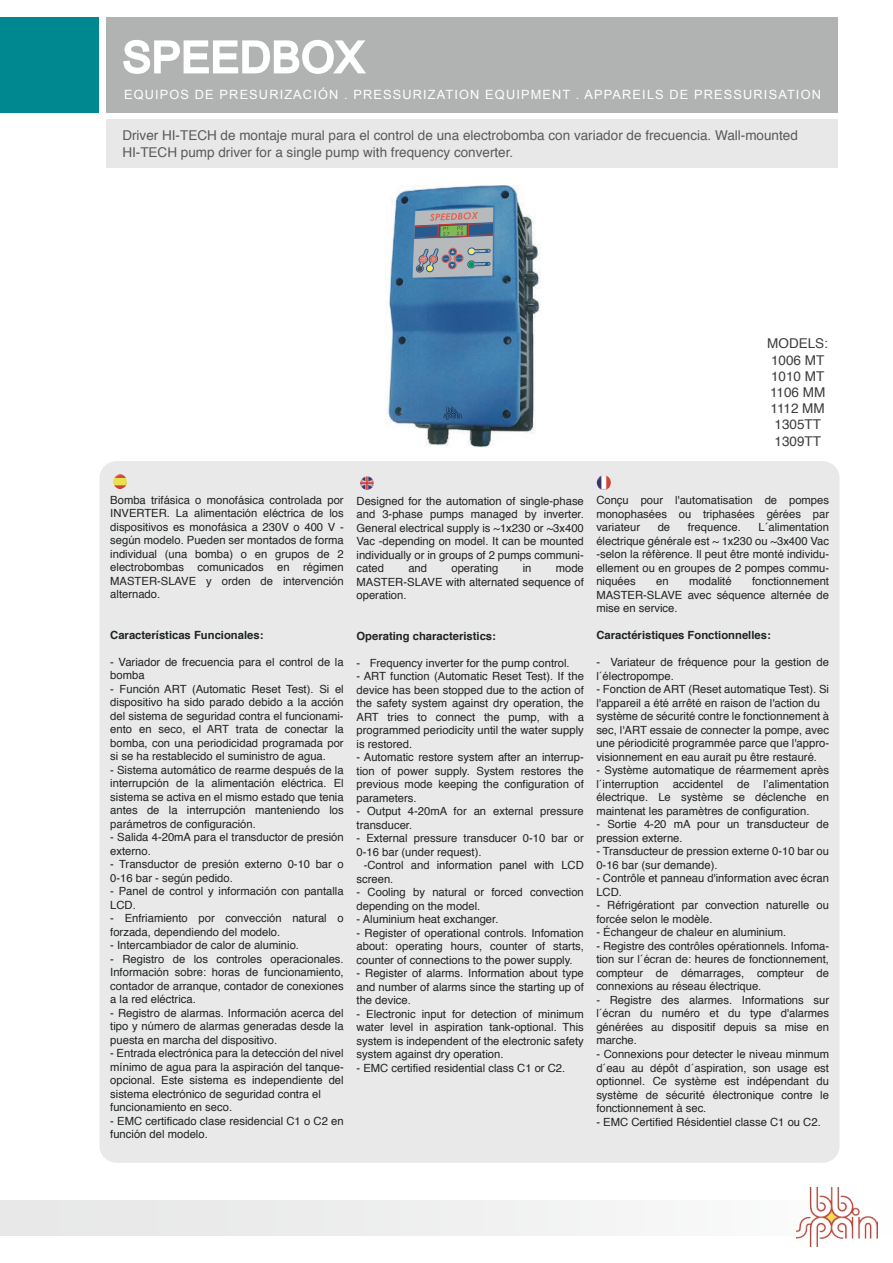
<style>
.page{position:relative;width:893px;height:1263px;background:#fff}
.page>*{position:absolute;margin:0;border:0;box-sizing:border-box;transform-origin:0 0}
.t1{font:42.45px "Arial";letter-spacing:.025em;color:#fff}
.t2{font:13.5px/16.2px "Helvetica";color:#585b5a}
.t3{font:13.5px/16.2px "Helvetica";color:#3c3e3e;text-align:center}
.t4{font:12.75px "Arial";letter-spacing:.09em;color:#fff}
.t5{font:11.25px/13.5px "Helvetica";color:#202323;text-align:justify}
.t6{font:700 11.25px "Helvetica";color:#202323}
</style>
<div class="page">
<div style="left:100px;top:461px;width:740px;height:702px;background:#e9e9e9;border-radius:17px"></div>
<img style="left:360px;top:477px;width:14px;height:13px">
<img style="left:113px;top:475px;width:14px;height:13px">
<img style="left:596px;top:475px;width:15px;height:15px">
<div style="left:107px;top:17px;width:731px;height:95px;background:#b1b2b2"></div>
<svg style="left:123px;top:40px;width:243px;height:34px"></svg>
<div style="left:0;top:1201px;width:893px;height:35px;background:#eeefef"></div>
<img style="left:797px;top:1188px;width:80px;height:59px">
<div style="left:0;top:17px;width:99px;height:95px;background:#008891"></div>
<div style="left:107px;top:120px;width:731px;height:48px;background:#e9e8e9"></div>
<img style="left:386px;top:186px;width:154px;height:261px">
<svg style="left:413px;top:185px;width:81px;height:102px"></svg>
<svg style="left:443px;top:407px;width:19px;height:13px"></svg>
<h1 class="t1" style="left:123px;top:29px;width:242px">SPEEDBOX</h1>
<p class="t4" style="left:124px;top:86px;width:698px">EQUIPOS DE PRESURIZACIÓN . PRESSURIZATION EQUIPMENT . APPAREILS DE PRESSURISATION</p>
<p class="t2" style="left:122px;top:128px;width:677px">Driver HI-TECH de montaje mural para el control de una electrobomba con variador de frecuencia. Wall-mounted<br>HI-TECH pump driver for a single pump with frequency converter.</p>
<p class="t3" style="left:767px;top:336px;width:62px">MODELS:<br>1006 MT<br>1010 MT<br>1106 MM<br>1112 MM<br>1305TT<br>1309TT</p>
<p class="t5" style="left:110px;top:493px;width:235px">Bomba trifásica o monofásica controlada por INVERTER. La alimentación eléctrica de los dispositivos es monofásica a 230V o 400 V - según modelo. Pueden ser montados de forma individual (una bomba) o en grupos de 2 electrobombas comunicados en régimen MASTER-SLAVE y orden de intervención alternado.</p>
<p class="t6" style="left:110px;top:626px;width:155px">Características Funcionales:</p>
<p class="t5" style="left:110px;top:655px;width:235px">- Variador de frecuencia para el control de la bomba</p>
<p class="t5" style="left:110px;top:682px;width:235px">- Función ART (Automatic Reset Test). Si el dispositivo ha sido parado debido a la acción del sistema de seguridad contra el funcionami&shy;ento en seco, el ART trata de conectar la bomba, con una periodicidad programada por si se ha restablecido el suministro de agua.</p>
<p class="t5" style="left:110px;top:763px;width:235px">- Sistema automático de rearme después de la interrupción de la alimentación eléctrica. El sistema se activa en el mismo estado que tenia antes de la interrupción manteniendo los parámetros de configuración.</p>
<p class="t5" style="left:110px;top:831px;width:235px">- Salida 4-20mA para el transductor de presión externo.</p>
<p class="t5" style="left:110px;top:858px;width:235px">- Transductor de presión externo 0-10 bar o<br>0-16 bar - según pedido.</p>
<p class="t5" style="left:110px;top:885px;width:235px">- Panel de control y información con pantalla<br>LCD.</p>
<p class="t5" style="left:110px;top:912px;width:235px">- Enfriamiento por convección natural o forzada, dependiendo del modelo.</p>
<p class="t5" style="left:110px;top:939px;width:190px">- Intercambiador de calor de aluminio.</p>
<p class="t5" style="left:110px;top:952px;width:235px">- Registro de los controles operacionales.<br>Información sobre: horas de funcionamiento, contador de arranque, contador de conexiones a la red eléctrica.</p>
<p class="t5" style="left:110px;top:1006px;width:235px">- Registro de alarmas. Información acerca del tipo y número de alarmas generadas desde la puesta en marcha del dispositivo.</p>
<p class="t5" style="left:110px;top:1047px;width:235px;text-align:left">- Entrada electrónica para la detección del nivel mínimo de agua para la aspiración del tanque&shy;opcional. Este sistema es independiente del sistema electrónico de seguridad contra el funcionamiento en seco.</p>
<p class="t5" style="left:110px;top:1114px;width:235px">- EMC certificado clase residencial C1 o C2 en función del modelo.</p>
<p class="t5" style="left:357px;top:494px;width:229px">Designed for the automation of single-phase and 3-phase pumps managed by inverter.<br>General electrical supply is ~1x230 or ~3x400<br>Vac -depending on model. It can be mounted individually or in groups of 2 pumps communi&shy;cated</p>
<p class="t5" style="left:357px;top:562px;width:229px;text-indent:199px">mode MASTER-SLAVE with alternated sequence of operation.</p>
<p class="t6" style="left:357px;top:627px;width:141px">Operating characteristics:</p>
<p class="t5" style="left:357px;top:656px;width:215px">- Frequency inverter for the pump control.</p>
<p class="t5" style="left:357px;top:670px;width:229px">- ART function (Automatic Reset Test). If the device has been stopped due to the action of the safety system against dry operation, the ART tries to connect the pump, with a programmed periodicity until the water supply is restored.</p>
<p class="t5" style="left:357px;top:751px;width:229px">- Automatic restore system after an interrup&shy;tion of power supply. System restores the previous mode keeping the configuration of parameters.</p>
<p class="t5" style="left:357px;top:805px;width:229px">- Output 4-20mA for an external pressure transducer.</p>
<p class="t5" style="left:357px;top:832px;width:229px">- External pressure transducer 0-10 bar or<br>0-16 bar (under request).</p>
<p class="t5" style="left:357px;top:859px;width:229px;text-indent:7px">-Control and information panel with LCD screen.</p>
<p class="t5" style="left:357px;top:886px;width:229px">- Cooling by natural or forced convection depending on the model.</p>
<p class="t5" style="left:357px;top:913px;width:143px">- Aluminium heat exchanger.</p>
<p class="t5" style="left:357px;top:926px;width:229px">- Register of operational controls. Infomation about: operating hours, counter of starts, counter of connections to the power supply.</p>
<p class="t5" style="left:357px;top:967px;width:229px">- Register of alarms. Information about type and number of alarms since the starting up of the device.</p>
<p class="t5" style="left:357px;top:1007px;width:229px">- Electronic input for detection of minimum water level in aspiration tank-optional. This system is independent of the electronic safety system against dry operation.</p>
<p class="t5" style="left:357px;top:1061px;width:210px">- EMC certified residential class C1 or C2.</p>
<p class="t5" style="left:408px;top:562px;width:20px">and</p>
<p class="t5" style="left:451px;top:562px;width:48px">operating</p>
<p class="t5" style="left:523px;top:562px;width:10px">in</p>
<p class="t5" style="left:596px;top:494px;width:234px">Conçu pour l'automatisation de pompes monophasées ou triphasées gérées par variateur</p>
<p class="t5" style="left:596px;top:521px;width:234px;text-indent:162px">L´alimentation électrique générale est ~ 1x230 ou ~3x400 Vac -selon la réfèrence. Il peut être monté individu&shy;ellement ou en groupes de 2 pompes commu&shy;niquées</p>
<p class="t5" style="left:658px;top:521px;width:14px">de</p>
<p class="t5" style="left:688px;top:521px;width:55px">frequence.</p>
<p class="t5" style="left:656px;top:575px;width:14px">en</p>
<p class="t5" style="left:689px;top:575px;width:44px">modalité</p>
<p class="t5" style="left:596px;top:575px;width:234px;text-indent:156px">fonctionnement MASTER-SLAVE avec séquence alternée de mise en service.</p>
<p class="t6" style="left:596px;top:626px;width:176px">Caractéristiques Fonctionnelles:</p>
<p class="t5" style="left:596px;top:656px;width:234px">- Variateur de fréquence pour la gestion de l´électropompe.</p>
<p class="t5" style="left:596px;top:683px;width:234px;text-align:left">- Fonction de ART (Reset automatique Test). Si l'appareil a été arrêté en raison de l'action du système de sécurité contre le fonctionnement à sec, l'ART essaie de connecter la pompe, avec une périodicité programmée parce que l'appro&shy;visionnement en eau aurait pu être restauré.</p>
<p class="t5" style="left:596px;top:764px;width:234px">- Système automatique de réarmement après l´interruption accidentel de l’alimentation électrique. Le système se déclenche en maintenat les paramètres de configuration.</p>
<p class="t5" style="left:596px;top:818px;width:234px">- Sortie 4-20 mA pour un transducteur de pression externe.</p>
<p class="t5" style="left:596px;top:845px;width:234px">- Transducteur de pression externe 0-10 bar ou<br>0-16 bar (sur demande).</p>
<p class="t5" style="left:596px;top:872px;width:234px">- Contrôle et panneau d'information avec écran<br>LCD.</p>
<p class="t5" style="left:596px;top:899px;width:234px">- Réfrigérationt par convection naturelle ou forcée selon le modèle.</p>
<p class="t5" style="left:596px;top:926px;width:192px">- Échangeur de chaleur en aluminium.</p>
<p class="t5" style="left:596px;top:940px;width:234px">- Registre des contrôles opérationnels. Infoma&shy;tion sur l´écran de: heures de fonctionnement, compteur de démarrages, compteur de connexions au réseau électrique.</p>
<p class="t5" style="left:596px;top:994px;width:234px">- Registre des alarmes. Informations sur l´écran du numéro et du type d'alarmes générées au dispositif depuis sa mise en marche.</p>
<p class="t5" style="left:596px;top:1048px;width:234px">- Connexions pour detecter le niveau minmum d´eau au dépôt d´aspiration, son usage est optionnel. Ce système est indépendant du système de sécurité électronique contre le fonctionnement à sec.</p>
<p class="t5" style="left:596px;top:1115px;width:226px">- EMC Certified Résidentiel classe C1 ou C2.</p>
</div>
